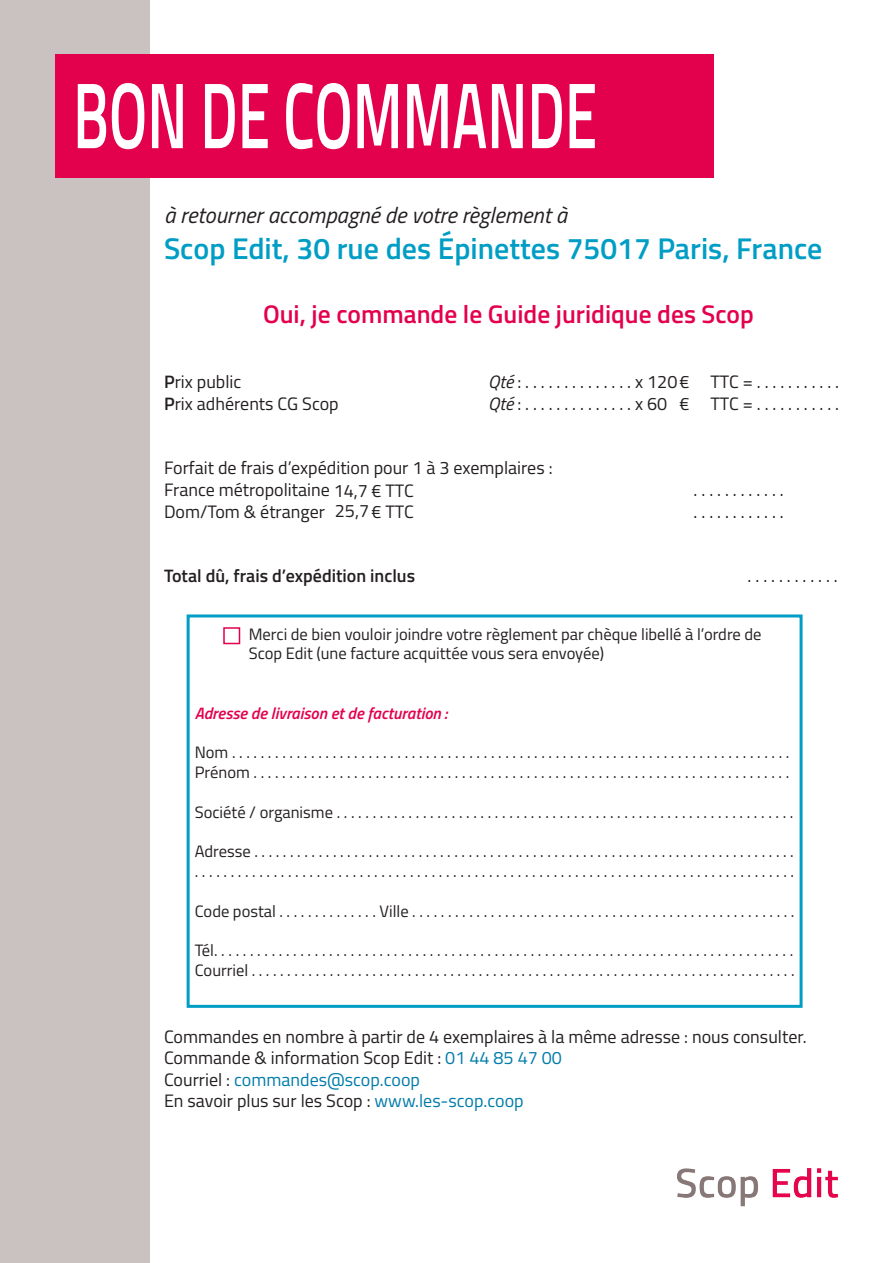
<style>
.page{position:relative;width:893px;height:1263px;background:#fff}
.page>*{position:absolute;margin:0;border:0;box-sizing:border-box;transform-origin:0 0}
.t1{font:600 93.6px "Titillium";color:#fff;scale:.62 1}
.t2{font:600 30px "Titillium";color:#009dc5}
.t3{font:600 25.5px "Titillium";color:#e3004c}
.t4{font:italic 22.5px "Titillium";color:#231f20}
.t5{font:18px "Titillium";color:#231f20}
.t6{font:600 18px "Titillium";color:#231f20}
.t7{font:18px "Titillium";color:#007caa}
.t8{font:16.5px/19.8px "Titillium";color:#231f20}
.t9{font:italic 600 16.5px "Titillium";color:#e3004c}
.s1{font-weight:600}
.s2{font-style:italic}
.s3{color:#007caa}
.s4{color:#231f20}
</style>
<div class="page">
<div style="left:0;top:0;width:150px;height:1263px;background:#cac2c0"></div>
<div style="left:55px;top:55px;width:659px;height:123px;background:#e3004c"></div>
<div style="left:187px;top:614px;width:616px;height:394px;border:3px solid #009dc5"></div>
<div style="left:223px;top:627px;width:17px;height:17px;border:2px solid #e3004c"></div>
<img style="left:677px;top:1168px;width:162px;height:39px">
<p class="t1" style="left:73px;top:45px;width:847px">BON DE COMMANDE</p>
<p class="t4" style="left:164px;top:199px;width:404px">à retourner accompagné de votre règlement à</p>
<p class="t2" style="left:164px;top:226px;width:660px">Scop Edit, 30 rue des Épinettes 75017 Paris, France</p>
<p class="t3" style="left:263px;top:295px;width:492px">Oui, je commande le Guide juridique des Scop</p>
<p class="t5" style="left:164px;top:368px;width:79px"><span class="s1">P</span>rix public</p>
<p class="t5" style="left:488px;top:368px;width:203px"><span class="s2">Qté</span> : . . . . . . . . . . . . . . x 120€</p>
<p class="t5" style="left:164px;top:390px;width:176px"><span class="s1">P</span>rix adhérents CG Scop</p>
<p class="t5" style="left:488px;top:390px;width:181px"><span class="s2">Qté</span> : . . . . . . . . . . . . . . x 60</p>
<p class="t5" style="left:679px;top:391px;width:12px">€</p>
<p class="t5" style="left:710px;top:368px;width:130px">TTC = . . . . . . . . . . .</p>
<p class="t5" style="left:710px;top:391px;width:130px">TTC = . . . . . . . . . . .</p>
<p class="t5" style="left:164px;top:455px;width:390px">Forfait de frais d’expédition pour 1 à 3 exemplaires :</p>
<p class="t5" style="left:164px;top:476px;width:251px">France métropolitaine 14,7 € TTC</p>
<p class="t5" style="left:694px;top:476px;width:92px">. . . . . . . . . . . .</p>
<p class="t5" style="left:164px;top:498px;width:163px">Dom/Tom &amp; étranger</p>
<p class="t5" style="left:694px;top:498px;width:92px">. . . . . . . . . . . .</p>
<p class="t5" style="left:335px;top:498px;width:81px">25,7€ TTC</p>
<p class="t6" style="left:164px;top:563px;width:253px">Total dû, frais d’expédition inclus</p>
<p class="t5" style="left:748px;top:563px;width:92px">. . . . . . . . . . . .</p>
<p class="t8" style="left:249px;top:623px;width:514px">Merci de bien vouloir joindre votre règlement par chèque libellé à l’ordre de<br>Scop Edit (une facture acquittée vous sera envoyée)</p>
<p class="t9" style="left:195px;top:700px;width:254px">Adresse de livraison et de facturation :</p>
<p class="t8" style="left:195px;top:742px;width:596px">Nom . . . . . . . . . . . . . . . . . . . . . . . . . . . . . . . . . . . . . . . . . . . . . . . . . . . . . . . . . . . . . . . . . . . . . . . . . . . . . .</p>
<p class="t8" style="left:195px;top:762px;width:596px">Prénom . . . . . . . . . . . . . . . . . . . . . . . . . . . . . . . . . . . . . . . . . . . . . . . . . . . . . . . . . . . . . . . . . . . . . . . . . . .</p>
<p class="t8" style="left:195px;top:801px;width:600px">Société / organisme . . . . . . . . . . . . . . . . . . . . . . . . . . . . . . . . . . . . . . . . . . . . . . . . . . . . . . . . . . . . . . . .</p>
<p class="t8" style="left:195px;top:841px;width:600px">Adresse . . . . . . . . . . . . . . . . . . . . . . . . . . . . . . . . . . . . . . . . . . . . . . . . . . . . . . . . . . . . . . . . . . . . . . . . . . . .</p>
<p class="t8" style="left:195px;top:861px;width:601px">. . . . . . . . . . . . . . . . . . . . . . . . . . . . . . . . . . . . . . . . . . . . . . . . . . . . . . . . . . . . . . . . . . . . . . . . . . . . . . . . . . . .</p>
<p class="t8" style="left:195px;top:900px;width:601px">Code postal . . . . . . . . . . . . . . Ville . . . . . . . . . . . . . . . . . . . . . . . . . . . . . . . . . . . . . . . . . . . . . . . . . . . . . .</p>
<p class="t8" style="left:195px;top:940px;width:600px">Tél. . . . . . . . . . . . . . . . . . . . . . . . . . . . . . . . . . . . . . . . . . . . . . . . . . . . . . . . . . . . . . . . . . . . . . . . . . . . . . . . .</p>
<p class="t8" style="left:195px;top:960px;width:601px">Courriel . . . . . . . . . . . . . . . . . . . . . . . . . . . . . . . . . . . . . . . . . . . . . . . . . . . . . . . . . . . . . . . . . . . . . . . . . . . . .</p>
<p class="t5" style="left:164px;top:1023px;width:644px">Commandes en nombre à partir de 4 exemplaires à la même adresse : nous consulter.</p>
<p class="t5" style="left:164px;top:1045px;width:399px">Commande &amp; information Scop Edit : <span class="s3">01 44 85 47 00</span></p>
<p class="t7" style="left:164px;top:1066px;width:257px"><span class="s4">Courriel :</span> commandes@scop.coop</p>
<p class="t5" style="left:164px;top:1088px;width:361px">En savoir plus sur les Scop : <span class="s3">www.les-scop.coop</span></p>
</div>
